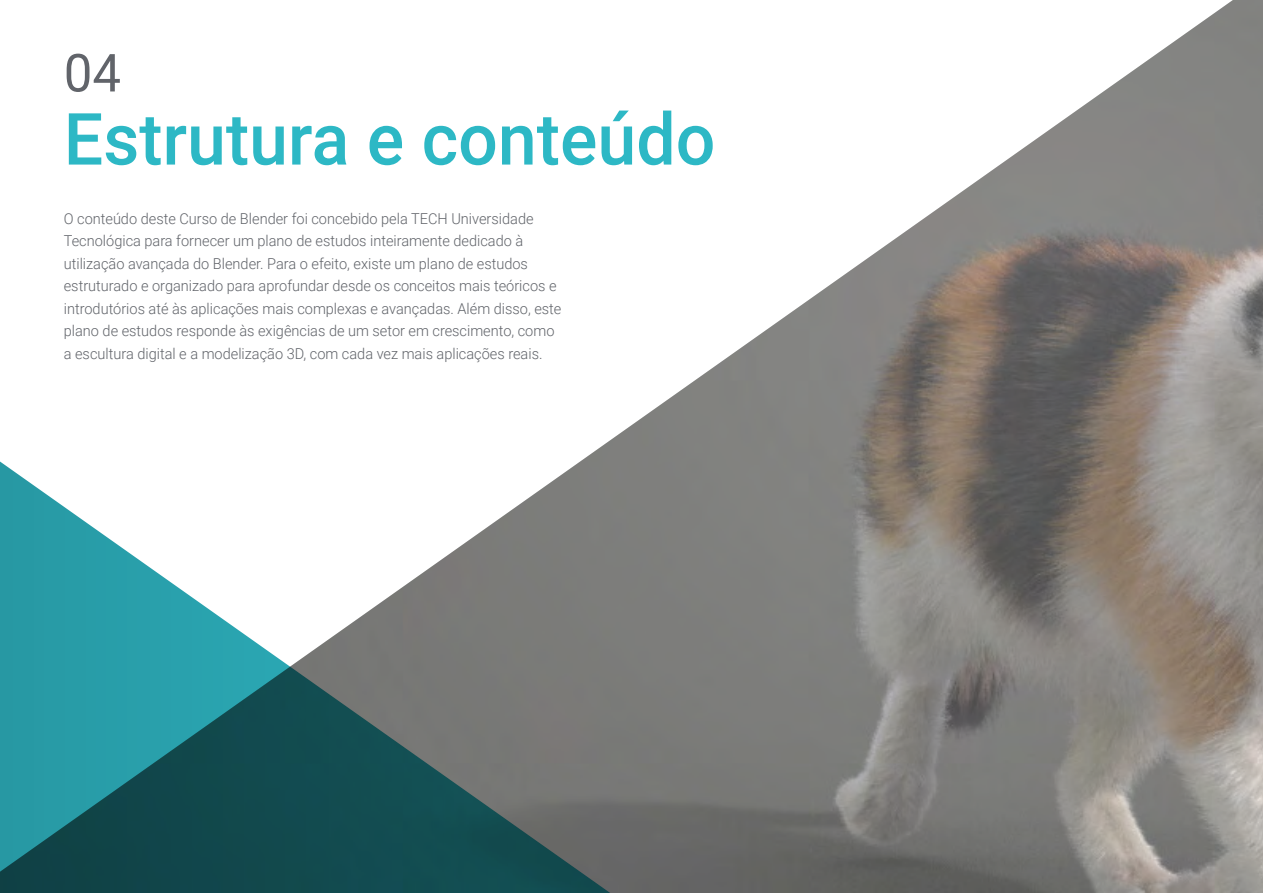
<style>
.page{position:relative;width:1263px;height:893px;background:#fff}
.page>*{position:absolute;margin:0;border:0;box-sizing:border-box;transform-origin:0 0}
.t1{font:500 72px "Roboto";color:#2db8c5}
.t2{font:52.5px "Roboto";color:#61646a}
.t3{font:300 15px/22.5px "Roboto";color:#61646a}
</style>
<div class="page">
<img style="left:602px;top:0;width:661px;height:893px">
<svg style="left:0;top:446px;width:640px;height:447px"></svg>
<h2 class="t2" style="left:64px;top:36px;width:59px">04</h2>
<h1 class="t1" style="left:64px;top:89px;width:653px">Estrutura e conteúdo</h1>
<p class="t3" style="left:64px;top:207px;width:499px">O conteúdo deste Curso de Blender foi concebido pela TECH Universidade Tecnológica para fornecer um plano de estudos inteiramente dedicado à utilização avançada do Blender. Para o efeito, existe um plano de estudos estruturado e organizado para aprofundar desde os conceitos mais teóricos e introdutórios até às aplicações mais complexas e avançadas. Além disso, este plano de estudos responde às exigências de um setor em crescimento, como a escultura digital e a modelização 3D, com cada vez mais aplicações reais.</p>
</div>
